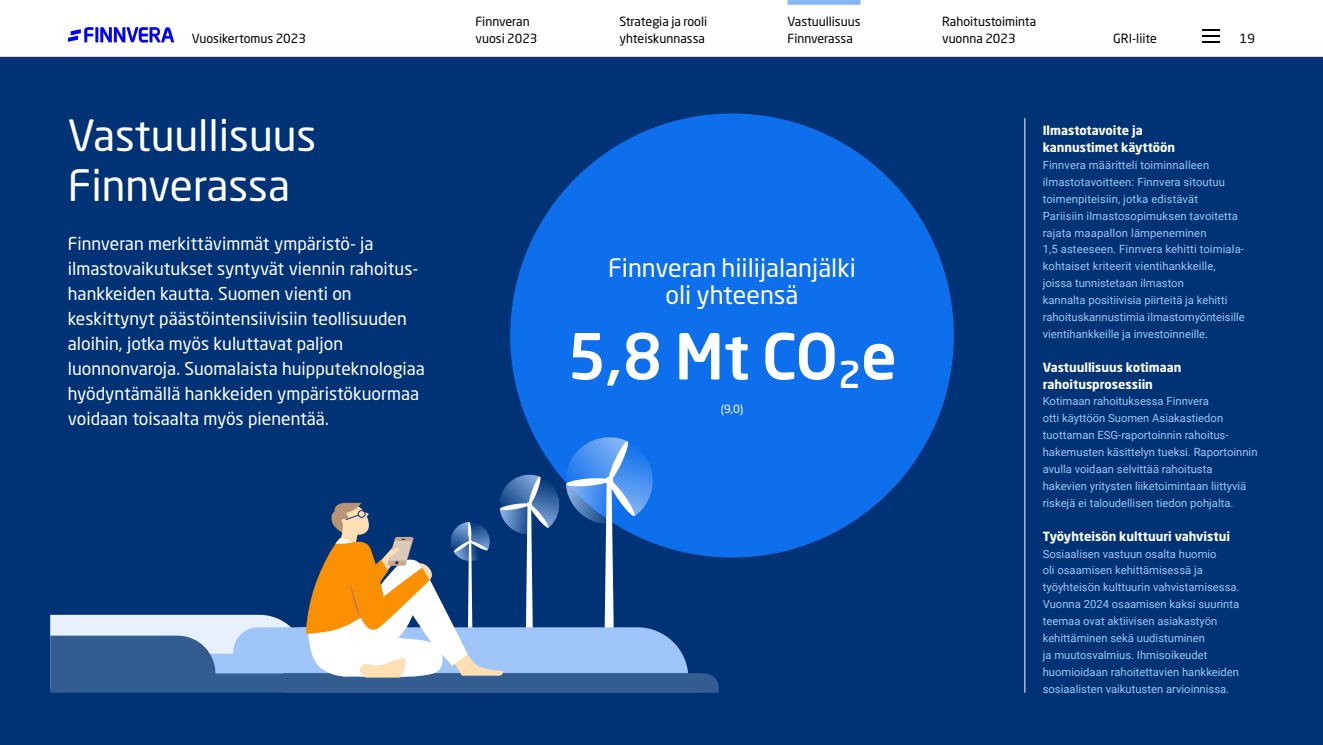
<style>
.page{position:relative;width:1323px;height:745px;background:#fff}
.page>*{position:absolute;margin:0;border:0;box-sizing:border-box;transform-origin:0 0}
.t1{font:500 62.5px "Neo Sans Std";color:#fff}
.t2{font:42.5px/50px "Neo Sans Std";color:#fff}
.t3{font:25px/27.5px "Neo Sans Std";color:#fff;text-align:center}
.t4{font:17.5px/25px "Neo Sans Std";color:#fff}
.t5{font:12.5px/16.2px "Neo Sans Std";color:#000}
.t6{font:700 12.5px/16.9px "Neo Sans Std";color:#fff}
.t7{font:11.25px/16.9px "Roboto";color:#9fc5f8}
.t8{font:11.25px "Neo Sans Std";color:#fff}
</style>
<div class="page">
<div style="left:0;top:56px;width:1323px;height:688px;background:#003375"></div>
<div style="left:510px;top:113px;width:444px;height:444px;background:#0e6fed;border-radius:50%"></div>
<svg style="left:50px;top:436px;width:669px;height:256px"></svg>
<hr style="left:1025px;top:118px;width:1px;height:574px;background:#fff">
<hr style="left:0;top:56px;width:1323px;height:1px;background:#d2d7dc">
<svg style="left:68px;top:27px;width:106px;height:16px"></svg>
<svg style="left:1202px;top:30px;width:17px;height:13px"></svg>
<div style="left:787px;top:0;width:73px;height:5px;background:#86b7f6"></div>
<p class="t5" style="left:475px;top:13px;width:64px">Finnveran vuosi 2023</p>
<p class="t5" style="left:619px;top:13px;width:89px">Strategia ja rooli yhteiskunnassa</p>
<p class="t5" style="left:787px;top:13px;width:75px">Vastuullisuus<br>Finnverassa</p>
<p class="t5" style="left:942px;top:13px;width:96px">Rahoitustoiminta vuonna 2023</p>
<p class="t5" style="left:192px;top:30px;width:116px">Vuosikertomus 2023</p>
<p class="t5" style="left:1113px;top:30px;width:45px">GRI-liite</p>
<p class="t5" style="left:1240px;top:30px;width:17px">19</p>
<h2 class="t2" style="left:68px;top:109px;width:250px">Vastuullisuus<br>Finnverassa</h2>
<p class="t4" style="left:68px;top:230px;width:358px">Finnveran merkittävimmät ympäristö- ja ilmastovaikutukset syntyvät viennin rahoitus&shy;hankkeiden kautta. Suomen vienti on keskittynyt päästöintensiivisiin teollisuuden aloihin, jotka myös kuluttavat paljon luonnonvaroja. Suomalaista huipputeknologiaa hyödyntämällä hankkeiden ympäristökuormaa voidaan toisaalta myös pienentää.</p>
<h3 class="t3" style="left:608px;top:253px;width:249px">Finnveran hiilijalanjälki oli yhteensä</h3>
<h1 class="t1" style="left:567px;top:317px;width:331px">5,8 Mt CO<sub>2</sub>e</h1>
<p class="t8" style="left:721px;top:402px;width:24px">(9,0)</p>
<p class="t6" style="left:1043px;top:122px;width:134px">Ilmastotavoite ja kannustimet käyttöön</p>
<p class="t7" style="left:1043px;top:156px;width:204px">Finnvera määritteli toiminnalleen ilmastotavoitteen: Finnvera sitoutuu toimenpiteisiin, jotka edistävät<br>Pariisiin ilmastosopimuksen tavoitetta rajata maapallon lämpeneminen<br>1,5 asteeseen. Finnvera kehitti toimiala&shy;kohtaiset kriteerit vientihankkeille, joissa tunnistetaan ilmaston<br>kannalta positiivisia piirteitä ja kehitti rahoituskannustimia ilmastomyönteisille vientihankkeille ja investoinneille.</p>
<p class="t6" style="left:1043px;top:358px;width:140px">Vastuullisuus kotimaan rahoitusprosessiin</p>
<p class="t7" style="left:1043px;top:392px;width:216px">Kotimaan rahoituksessa Finnvera<br>otti käyttöön Suomen Asiakastiedon tuottaman ESG-raportoinnin rahoitus&shy;hakemusten käsittelyn tueksi. Raportoinnin avulla voidaan selvittää rahoitusta hakevien yritysten liiketoimintaan liittyviä riskejä ei taloudellisen tiedon pohjalta.</p>
<p class="t6" style="left:1043px;top:527px;width:189px">Työyhteisön kulttuuri vahvistui</p>
<p class="t7" style="left:1043px;top:544px;width:198px">Sosiaalisen vastuun osalta huomio<br>oli osaamisen kehittämisessä ja työyhteisön kulttuurin vahvistamisessa.<br>Vuonna 2024 osaamisen kaksi suurinta teemaa ovat aktiivisen asiakastyön kehittäminen sekä uudistuminen<br>ja muutosvalmius. Ihmisoikeudet huomioidaan rahoitettavien hankkeiden sosiaalisten vaikutusten arvioinnissa.</p>
</div>
